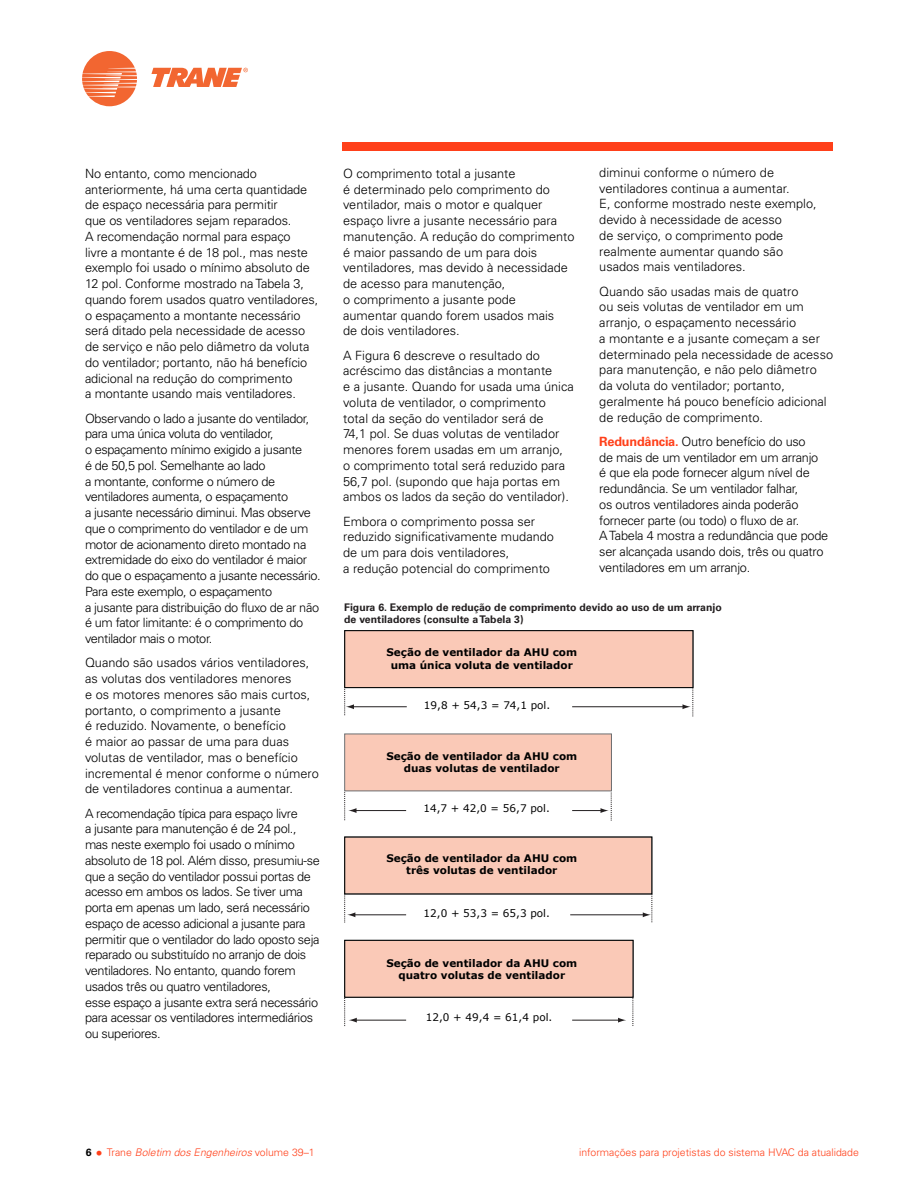
<style>
.page{position:relative;width:918px;height:1188px;background:#fff}
.page>*{position:absolute;margin:0;border:0;box-sizing:border-box;transform-origin:0 0}
.txt{font:300 12.75px/15.8px "Univers";letter-spacing:-.01em;color:#000}
.txt-2{font:300 12.75px/15.8px "Univers";letter-spacing:-.03em;color:#000}
.t1{font:700 10.5px/12.6px "Verdana";color:#000;text-align:center}
.t2{font:700 10.5px/12.6px "Univers";color:#231f20}
.t3{font:10.5px "Verdana";color:#000}
.t4{font:300 10.5px "Univers";color:#ff401a}
.t5{font:italic 300 10.5px "Univers";color:#ff401a}
.s1{font-weight:700;color:#ff401a}
.s2{font-weight:700;font-style:normal;color:#000}
.s3{font-weight:700;font-style:normal;font-size:13.5px}
.s4{font-style:normal}
</style>
<div class="page">
<div style="left:342px;top:142px;width:491px;height:9px;background:#ff401a"></div>
<svg style="left:151px;top:68px;width:97px;height:19px"></svg>
<svg style="left:82px;top:51px;width:55px;height:55px"></svg>
<div style="left:345px;top:631px;width:348px;height:57px;background:#fac9b7"></div>
<div style="left:344px;top:630px;width:349px;height:58px;border:1px solid #020303"></div>
<div style="left:345px;top:734px;width:266px;height:57px;background:#fac9b7"></div>
<div style="left:344px;top:733px;width:268px;height:58px;border:1px solid #6d6e70"></div>
<div style="left:345px;top:837px;width:307px;height:57px;background:#fac9b7"></div>
<div style="left:345px;top:940px;width:288px;height:57px;background:#fac9b7"></div>
<div style="left:344px;top:940px;width:289px;height:58px;border:1px solid #020303"></div>
<hr style="left:572px;top:706px;width:112px;height:1px;background:#231f20">
<hr style="left:352px;top:706px;width:55px;height:1px;background:#231f20">
<hr style="left:572px;top:810px;width:30px;height:1px;background:#231f20">
<hr style="left:355px;top:810px;width:51px;height:1px;background:#231f20">
<hr style="left:570px;top:914px;width:74px;height:1px;background:#231f20">
<hr style="left:354px;top:914px;width:52px;height:1px;background:#231f20">
<hr style="left:572px;top:1020px;width:48px;height:1px;background:#231f20">
<hr style="left:355px;top:1020px;width:51px;height:1px;background:#231f20">
<svg style="left:618px;top:1018px;width:8px;height:5px"></svg>
<svg style="left:344px;top:687px;width:10px;height:29px"></svg>
<svg style="left:344px;top:792px;width:12px;height:29px"></svg>
<svg style="left:344px;top:895px;width:11px;height:28px"></svg>
<svg style="left:344px;top:998px;width:13px;height:29px"></svg>
<svg style="left:632px;top:998px;width:1px;height:28px"></svg>
<svg style="left:643px;top:894px;width:9px;height:29px"></svg>
<svg style="left:601px;top:793px;width:11px;height:28px"></svg>
<svg style="left:683px;top:688px;width:10px;height:29px"></svg>
<p class="txt" style="left:85px;top:165px;width:235px">No entanto, como mencionado anteriormente, há uma certa quantidade de espaço necessária para permitir<br>que os ventiladores sejam reparados.<br>A recomendação normal para espaço<br>livre a montante é de 18 pol., mas neste exemplo foi usado o mínimo absoluto de 12 pol. Conforme mostrado na Tabela 3, quando forem usados quatro ventiladores, o espaçamento a montante necessário será ditado pela necessidade de acesso de serviço e não pelo diâmetro da voluta do ventilador; portanto, não há benefício adicional na redução do comprimento<br>a montante usando mais ventiladores.</p>
<p class="txt-2" style="left:85px;top:410px;width:237px">Observando o lado a jusante do ventilador, para uma única voluta do ventilador,<br>o espaçamento mínimo exigido a jusante<br>é de 50,5 pol. Semelhante ao lado<br>a montante, conforme o número de ventiladores aumenta, o espaçamento<br>a jusante necessário diminui. Mas observe que o comprimento do ventilador e de um motor de acionamento direto montado na extremidade do eixo do ventilador é maior do que o espaçamento a jusante necessário.<br>Para este exemplo, o espaçamento<br>a jusante para distribuição do fluxo de ar não é um fator limitante: é o comprimento do ventilador mais o motor.</p>
<p class="txt" style="left:85px;top:655px;width:235px">Quando são usados vários ventiladores, as volutas dos ventiladores menores<br>e os motores menores são mais curtos, portanto, o comprimento a jusante<br>é reduzido. Novamente, o benefício<br>é maior ao passar de uma para duas volutas de ventilador, mas o benefício incremental é menor conforme o número de ventiladores continua a aumentar.</p>
<p class="txt-2" style="left:85px;top:805px;width:236px">A recomendação típica para espaço livre<br>a jusante para manutenção é de 24 pol., mas neste exemplo foi usado o mínimo absoluto de 18 pol. Além disso, presumiu-se que a seção do ventilador possui portas de acesso em ambos os lados. Se tiver uma porta em apenas um lado, será necessário espaço de acesso adicional a jusante para permitir que o ventilador do lado oposto seja reparado ou substituído no arranjo de dois ventiladores. No entanto, quando forem usados três ou quatro ventiladores,<br>esse espaço a jusante extra será necessário para acessar os ventiladores intermediários ou superiores.</p>
<p class="txt" style="left:599px;top:164px;width:219px">diminui conforme o número de ventiladores continua a aumentar.<br>E, conforme mostrado neste exemplo, devido à necessidade de acesso<br>de serviço, o comprimento pode realmente aumentar quando são usados mais ventiladores.</p>
<p class="txt" style="left:599px;top:283px;width:235px">Quando são usadas mais de quatro<br>ou seis volutas de ventilador em um arranjo, o espaçamento necessário<br>a montante e a jusante começam a ser determinado pela necessidade de acesso para manutenção, e não pelo diâmetro da voluta do ventilador; portanto, geralmente há pouco benefício adicional de redução de comprimento.</p>
<p class="txt" style="left:599px;top:433px;width:230px"><span class="s1">Redundância.</span> Outro benefício do uso<br>de mais de um ventilador em um arranjo é que ela pode fornecer algum nível de redundância. Se um ventilador falhar,<br>os outros ventiladores ainda poderão fornecer parte (ou todo) o fluxo de ar.<br>ATabela 4 mostra a redundância que pode ser alcançada usando dois, três ou quatro ventiladores em um arranjo.</p>
<p class="t2" style="left:344px;top:601px;width:379px">Figura 6. Exemplo de redução de comprimento devido ao uso de um arranjo de ventiladores (consulte a Tabela 3)</p>
<p class="txt" style="left:343px;top:165px;width:233px">O comprimento total a jusante<br>é determinado pelo comprimento do ventilador, mais o motor e qualquer espaço livre a jusante necessário para manutenção. A redução do comprimento é maior passando de um para dois ventiladores, mas devido à necessidade de acesso para manutenção,<br>o comprimento a jusante pode<br>aumentar quando forem usados mais<br>de dois ventiladores.</p>
<p class="txt" style="left:343px;top:347px;width:232px">A Figura 6 descreve o resultado do acréscimo das distâncias a montante<br>e a jusante. Quando for usada uma única voluta de ventilador, o comprimento total da seção do ventilador será de<br>74,1 pol. Se duas volutas de ventilador menores forem usadas em um arranjo,<br>o comprimento total será reduzido para 56,7 pol. (supondo que haja portas em ambos os lados da seção do ventilador).</p>
<p class="txt" style="left:343px;top:513px;width:212px">Embora o comprimento possa ser reduzido significativamente mudando de um para dois ventiladores,<br>a redução potencial do comprimento</p>
<p class="t1" style="left:387px;top:646px;width:192px">Seção de ventilador da AHU com uma única voluta de ventilador</p>
<p class="t3" style="left:424px;top:698px;width:128px">19,8 + 54,3 = 74,1 pol.</p>
<p class="t1" style="left:386px;top:749px;width:192px">Seção de ventilador da AHU com duas volutas de ventilador</p>
<p class="t3" style="left:424px;top:801px;width:128px">14,7 + 42,0 = 56,7 pol.</p>
<p class="t1" style="left:386px;top:851px;width:192px">Seção de ventilador da AHU com três volutas de ventilador</p>
<p class="t3" style="left:424px;top:906px;width:128px">12,0 + 53,3 = 65,3 pol.</p>
<p class="t1" style="left:386px;top:956px;width:192px">Seção de ventilador da AHU com quatro volutas de ventilador</p>
<p class="t3" style="left:426px;top:1010px;width:128px">12,0 + 49,4 = 61,4 pol.</p>
<p class="t5" style="left:86px;top:1146px;width:230px"><span class="s2">6</span> <span class="s3">•</span> <span class="s4">Trane</span> Boletim dos Engenheiros <span class="s4">volume 39–1</span></p>
<p class="t4" style="left:579px;top:1146px;width:281px">informações para projetistas do sistema HVAC da atualidade</p>
</div>
